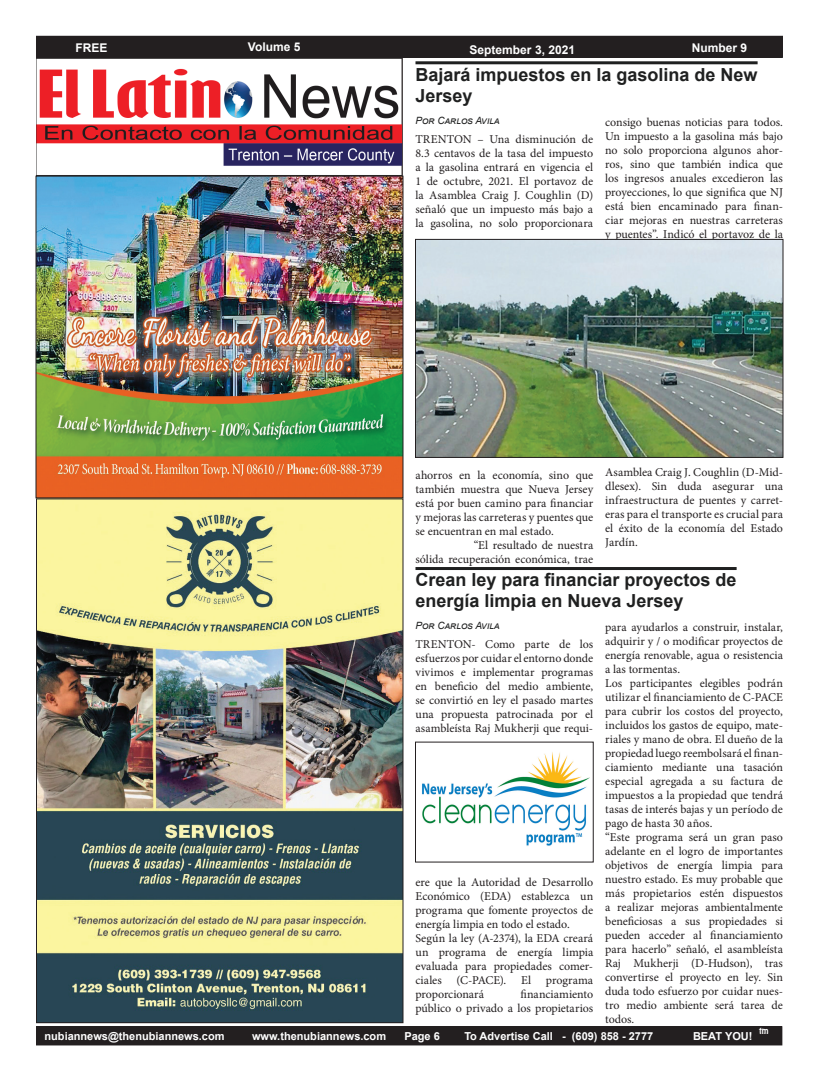
<style>
.page{position:relative;width:819px;height:1080px;background:#fff}
.page>*{position:absolute;margin:0;border:0;box-sizing:border-box;transform-origin:0 0}
.t1{font:700 18px/21px "Arial";color:#1f2020}
.t2{font:12px/14px "Minion Pro";letter-spacing:-.005em;color:#231f20;text-align:justify}
.t3{font:700 12px "Arial";color:#fff}
.t4{font:700 11px "Arial";color:#fff}
.t5{font:italic 10px "Arial";color:#1f2020}
.t6{font:8px "Hobo Std";color:#fff}
</style>
<div class="page">
<div style="left:36px;top:36px;width:746px;height:21px;background:#231f20"></div>
<div style="left:36px;top:36px;width:747px;height:22px;border:1px solid #231f20"></div>
<div style="left:36px;top:1027px;width:746px;height:18px;background:#231f20"></div>
<div style="left:36px;top:1026px;width:746px;height:19px;border:1px solid #231f20"></div>
<img style="left:36px;top:58px;width:367px;height:963px">
<hr style="left:416px;top:61px;width:342px;height:3px;background:#1f2020">
<img style="left:417px;top:241px;width:365px;height:215px">
<div style="left:415px;top:239px;width:369px;height:219px;border:1px solid #231f20"></div>
<hr style="left:416px;top:567px;width:321px;height:3px;background:#1f2020">
<img style="left:422px;top:752px;width:168px;height:94px">
<div style="left:415px;top:742px;width:179px;height:121px;border:1px solid #231f20"></div>
<p class="t3" style="left:76px;top:39px;width:34px">FREE</p>
<p class="t3" style="left:248px;top:38px;width:54px">Volume 5</p>
<p class="t3" style="left:470px;top:41px;width:107px">September 3, 2021</p>
<p class="t3" style="left:692px;top:39px;width:57px">Number 9</p>
<h1 class="t1" style="left:416px;top:64px;width:344px">Bajará impuestos en la gasolina de New<br>Jersey</h1>
<p class="t5" style="left:416px;top:114px;width:86px">Por Carlos Avila</p>
<p class="t2" style="left:416px;top:132px;width:179px">TRENTON – Una disminución de 8.3 centavos de la tasa del impuesto a la gasolina entrará en vigencia el 1 de octubre, 2021. El portavoz de la Asamblea Craig J. Coughlin (D) señaló que un impuesto más bajo a la gasolina, no solo proporcionara</p>
<p class="t2" style="left:605px;top:115px;width:179px">consigo buenas noticias para todos.<br>Un impuesto a la gasolina más bajo no solo proporciona algunos ahor&shy;ros, sino que también indica que los ingresos anuales excedieron las proyecciones, lo que significa que NJ está bien encaminado para finan&shy;ciar mejoras en nuestras carreteras y puentes”. Indicó el portavoz de la</p>
<p class="t2" style="left:605px;top:465px;width:179px">Asamblea Craig J. Coughlin (D-Mid&shy;dlesex). Sin duda asegurar una infraestructura de puentes y carret&shy;eras para el transporte es crucial para el éxito de la economía del Estado Jardín.</p>
<h1 class="t1" style="left:416px;top:570px;width:323px">Crean ley para financiar proyectos de energía limpia en Nueva Jersey</h1>
<p class="t5" style="left:416px;top:619px;width:86px">Por Carlos Avila</p>
<p class="t2" style="left:416px;top:637px;width:179px">TRENTON- Como parte de los esfuerzos por cuidar el entorno donde vivimos e implementar programas en beneficio del medio ambiente, se convirtió en ley el pasado martes una propuesta patrocinada por el asambleísta Raj Mukherji que requi-</p>
<p class="t2" style="left:416px;top:468px;width:179px">ahorros en la economía, sino que</p>
<p class="t2" style="left:416px;top:482px;width:179px">también muestra que Nueva Jersey</p>
<p class="t2" style="left:416px;top:496px;width:179px">está por buen camino para financiar</p>
<p class="t2" style="left:416px;top:510px;width:179px">y mejoras las carreteras y puentes que</p>
<p class="t2" style="left:416px;top:524px;width:140px">se encuentran en mal estado.</p>
<p class="t2" style="left:474px;top:538px;width:121px">“El resultado de nuestra</p>
<p class="t2" style="left:416px;top:552px;width:179px">sólida recuperación económica, trae</p>
<p class="t2" style="left:605px;top:621px;width:179px;text-align:left">para ayudarlos a construir, instalar, adquirir y / o modificar proyectos de energía renovable, agua o resistencia a las tormentas.<br>Los participantes elegibles podrán utilizar el financiamiento de C-PACE para cubrir los costos del proyecto, incluidos los gastos de equipo, mate&shy;riales y mano de obra. El dueño de la propiedad luego reembolsará el finan&shy;ciamiento mediante una tasación especial agregada a su factura de impuestos a la propiedad que tendrá tasas de interés bajas y un período de pago de hasta 30 años.<br>“Este programa será un gran paso adelante en el logro de importantes objetivos de energía limpia para nuestro estado. Es muy probable que más propietarios estén dispuestos a realizar mejoras ambientalmente beneficiosas a sus propiedades si pueden acceder al financiamiento para hacerlo” señaló, el asambleísta Raj Mukherji (D-Hudson), tras convertirse el proyecto en ley. Sin duda todo esfuerzo por cuidar nues&shy;tro medio ambiente será tarea de todos.</p>
<p class="t2" style="left:416px;top:875px;width:179px;text-align:left">ere que la Autoridad de Desarrollo<br>Económico (EDA) establezca un programa que fomente proyectos de energía limpia en todo el estado.<br>Según la ley (A-2374), la EDA creará un programa de energía limpia evaluada para propiedades comer&shy;ciales (C-PACE). El programa proporcionará</p>
<p class="t2" style="left:416px;top:988px;width:179px;text-align:right">financiamiento<br>público o privado a los propietarios</p>
<p class="t6" style="left:759px;top:1026px;width:11px">tm</p>
<p class="t4" style="left:45px;top:1029px;width:182px">nubiannews@thenubiannews.com</p>
<p class="t4" style="left:252px;top:1029px;width:136px">www.thenubiannews.com</p>
<p class="t4" style="left:404px;top:1029px;width:37px">Page 6</p>
<p class="t4" style="left:464px;top:1029px;width:190px">To Advertise Call - (609) 858 - 2777</p>
<p class="t4" style="left:693px;top:1029px;width:61px">BEAT YOU!</p>
</div>
